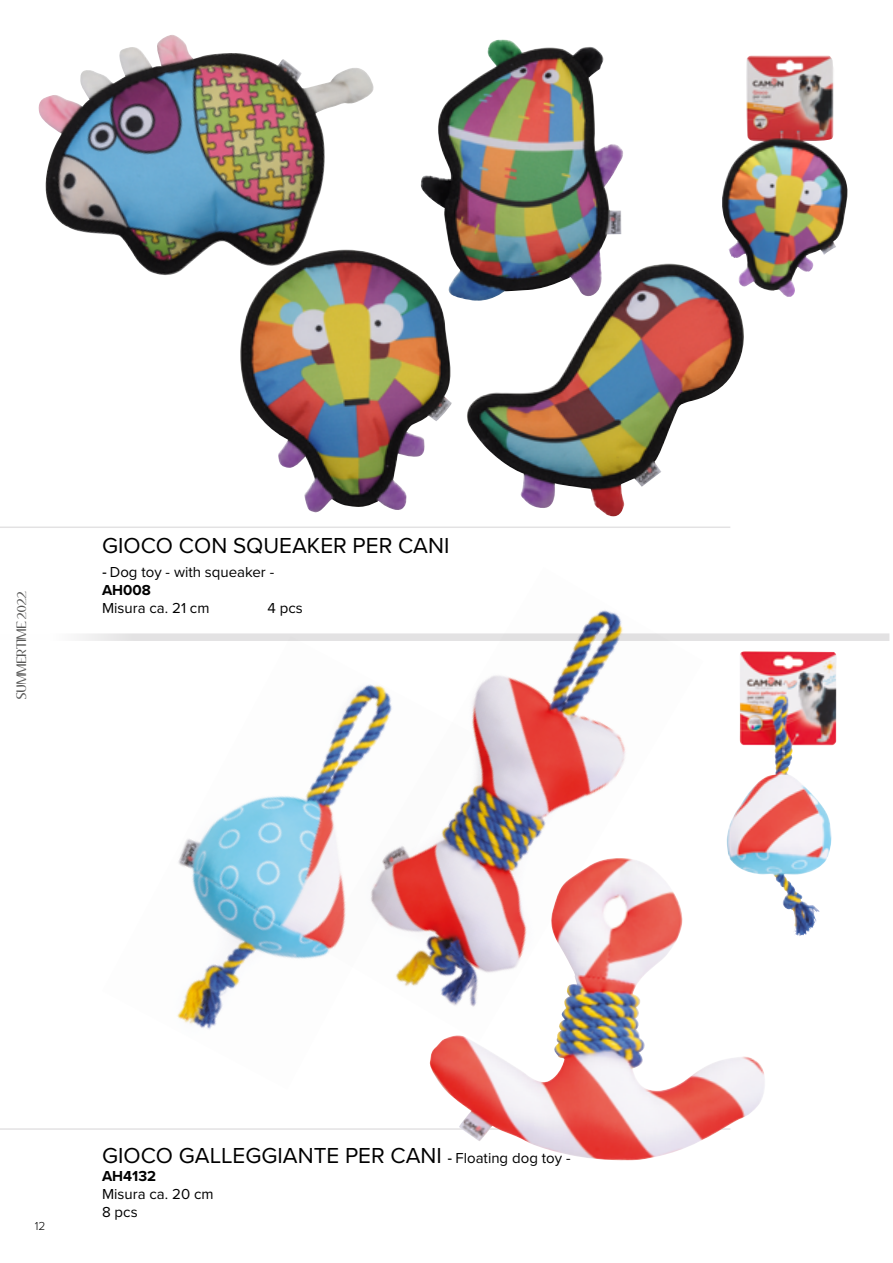
<style>
.page{position:relative;width:893px;height:1263px;background:#fff}
.page>*{position:absolute;margin:0;border:0;box-sizing:border-box;transform-origin:0 0}
.t1{font:22.5px "Proxima Nova";color:#000}
.t2{font:15px/18px "Proxima Nova";color:#000}
.t3{font:700 15px "Proxima Nova";color:#000}
.t4{font:12px "Aubrey";color:#575756}
.t5{font:300 12px "Proxima Nova";color:#000}
.s1{font-family:"Source Sans Pro";font-weight:600}
.s2{font-weight:700}
.s3{font-family:"Source Sans Pro";font-weight:600;font-size:15px}
.s4{font-size:15px}
</style>
<div class="page">
<svg style="left:79px;top:633px;width:810px;height:8px;background:#e6e5e6"></svg>
<hr style="left:0;top:526px;width:730px;height:2px;background:#e3e2e3">
<hr style="left:0;top:1128px;width:730px;height:2px;background:#e3e2e3">
<img style="left:38px;top:35px;width:336px;height:240px">
<img style="left:238px;top:250px;width:214px;height:263px">
<img style="left:421px;top:40px;width:202px;height:263px">
<img style="left:465px;top:264px;width:279px;height:253px">
<img style="left:719px;top:55px;width:129px;height:242px">
<img style="left:726px;top:651px;width:87px;height:285px">
<img style="left:444px;top:858px;width:324px;height:303px">
<img style="left:319px;top:610px;width:384px;height:432px">
<img style="left:102px;top:636px;width:374px;height:453px">
<p class="t4" style="left:15px;top:699px;width:109px;rotate:-90deg">SUMMERTIME 2022</p>
<p class="t1" style="left:102px;top:529px;width:349px">GIOCO CON SQUEAKER PER CANI</p>
<p class="t2" style="left:102px;top:562px;width:174px"><span class="s1">-</span> Dog toy - with squeaker -<br><span class="s2">AH008</span></p>
<p class="t2" style="left:102px;top:598px;width:109px">Misura ca. 21 cm</p>
<p class="t2" style="left:268px;top:598px;width:37px">4 pcs</p>
<p class="t5" style="left:35px;top:1217px;width:12px">12</p>
<p class="t1" style="left:102px;top:1139px;width:470px">GIOCO GALLEGGIANTE PER CANI <span class="s3">-</span> <span class="s4">Floating dog toy -</span></p>
<p class="t3" style="left:102px;top:1165px;width:56px">AH4132</p>
<p class="t2" style="left:102px;top:1185px;width:113px">Misura ca. 20 cm<br>8 pcs</p>
</div>
